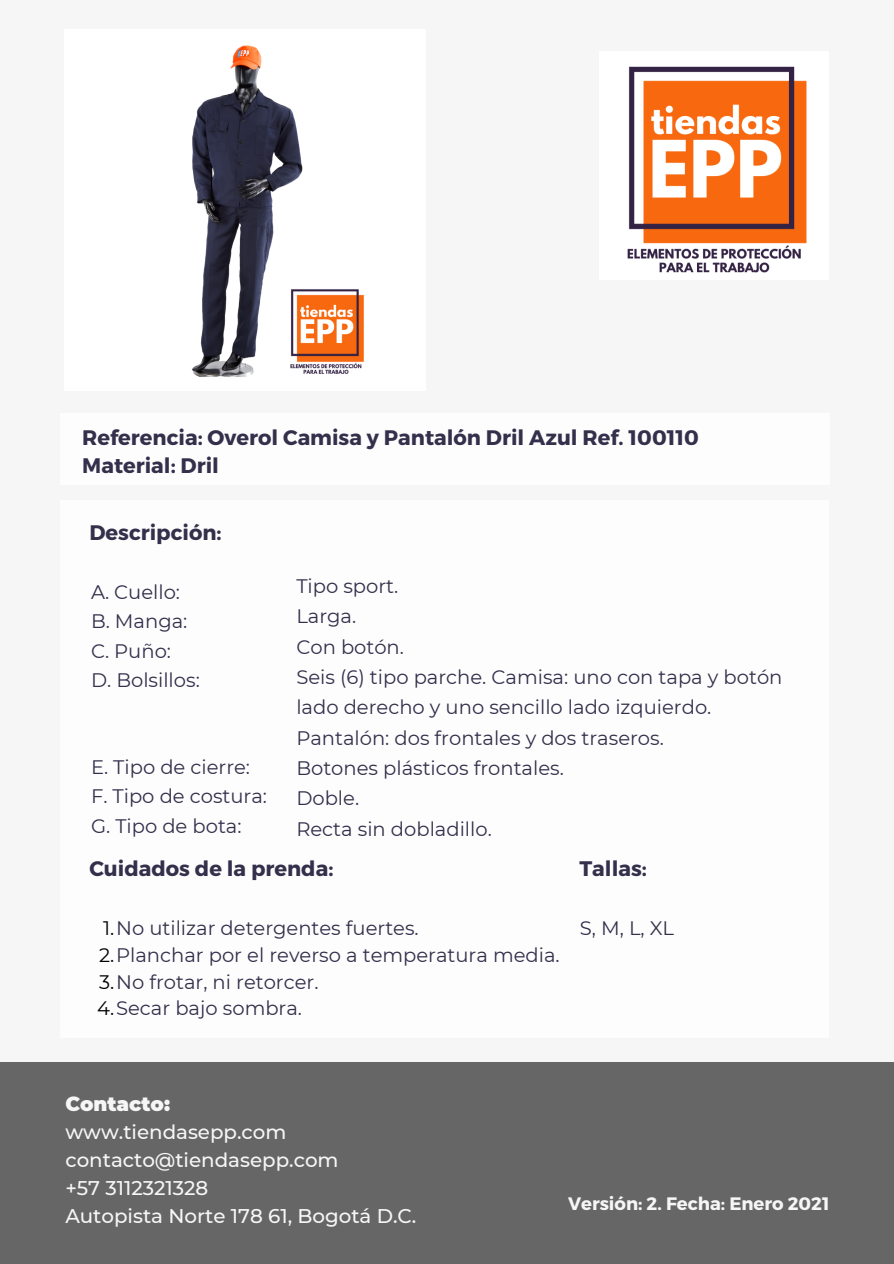
<style>
.page{position:relative;width:894px;height:1264px;background:#fff}
.page>*{position:absolute;margin:0;border:0;box-sizing:border-box;transform-origin:0 0}
.t1{font:700 21px "Montserrat";color:#342f4b}
.t2{font:500 19.8px "Montserrat";color:#f6f6f6}
.t3{font:900 19.8px "Montserrat";color:#f6f6f6}
.t4{font:19.5px "Montserrat";color:#342f4b}
.t5{font:700 18px "Montserrat";color:#f6f6f6}
.s1{color:#000}
</style>
<div class="page">
<div style="left:0;top:0;width:893px;height:1263px;background:#f6f6f6"></div>
<div style="left:0;top:1061px;width:893px;height:202px;background:#666"></div>
<div style="left:61px;top:500px;width:768px;height:537px;background:#fdfdfd"></div>
<div style="left:60px;top:413px;width:769px;height:72px;background:#fdfdfd"></div>
<img style="left:627px;top:66px;width:180px;height:207px">
<img style="left:192px;top:45px;width:172px;height:332px">
<p class="t1" style="left:82px;top:424px;width:618px">Referencia: Overol Camisa y Pantalón Dril Azul Ref. 100110</p>
<p class="t1" style="left:82px;top:451px;width:138px">Material: Dril</p>
<p class="t1" style="left:89px;top:518px;width:134px">Descripción:</p>
<p class="t4" style="left:296px;top:574px;width:103px">Tipo sport.</p>
<p class="t4" style="left:296px;top:604px;width:61px">Larga.</p>
<p class="t4" style="left:296px;top:634px;width:109px">Con botón.</p>
<p class="t4" style="left:296px;top:665px;width:487px">Seis (6) tipo parche. Camisa: uno con tapa y botón</p>
<p class="t4" style="left:296px;top:695px;width:416px">lado derecho y uno sencillo lado izquierdo.</p>
<p class="t4" style="left:296px;top:725px;width:369px">Pantalón: dos frontales y dos traseros.</p>
<p class="t4" style="left:296px;top:756px;width:269px">Botones plásticos frontales.</p>
<p class="t4" style="left:296px;top:786px;width:64px">Doble.</p>
<p class="t4" style="left:296px;top:816px;width:197px">Recta sin dobladillo.</p>
<p class="t1" style="left:579px;top:854px;width:69px">Tallas:</p>
<p class="t4" style="left:91px;top:580px;width:91px">A. Cuello:</p>
<p class="t4" style="left:91px;top:609px;width:98px">B. Manga:</p>
<p class="t4" style="left:91px;top:638px;width:81px">C. Puño:</p>
<p class="t4" style="left:91px;top:668px;width:110px">D. Bolsillos:</p>
<p class="t4" style="left:91px;top:755px;width:160px">E. Tipo de cierre:</p>
<p class="t4" style="left:91px;top:813px;width:152px">G. Tipo de bota:</p>
<p class="t4" style="left:91px;top:784px;width:177px">F. Tipo de costura:</p>
<p class="t1" style="left:89px;top:854px;width:245px">Cuidados de la prenda:</p>
<p class="t4" style="left:103px;top:916px;width:317px"><span class="s1">1.</span>No utilizar detergentes fuertes.</p>
<p class="t4" style="left:99px;top:943px;width:462px"><span class="s1">2.</span>Planchar por el reverso a temperatura media.</p>
<p class="t4" style="left:99px;top:969px;width:221px"><span class="s1">3.</span>No frotar, ni retorcer.</p>
<p class="t4" style="left:97px;top:996px;width:206px"><span class="s1">4.</span>Secar bajo sombra.</p>
<p class="t4" style="left:579px;top:915px;width:96px">S, M, L, XL</p>
<p class="t3" style="left:65px;top:1092px;width:106px">Contacto:</p>
<p class="t2" style="left:65px;top:1120px;width:222px">www.tiendasepp.com</p>
<p class="t2" style="left:65px;top:1148px;width:274px">contacto@tiendasepp.com</p>
<p class="t2" style="left:65px;top:1176px;width:144px">+57 3112321328</p>
<p class="t2" style="left:65px;top:1203px;width:352px">Autopista Norte 178 61, Bogotá D.C.</p>
<p class="t5" style="left:568px;top:1191px;width:263px">Versión: 2. Fecha: Enero 2021</p>
</div>
